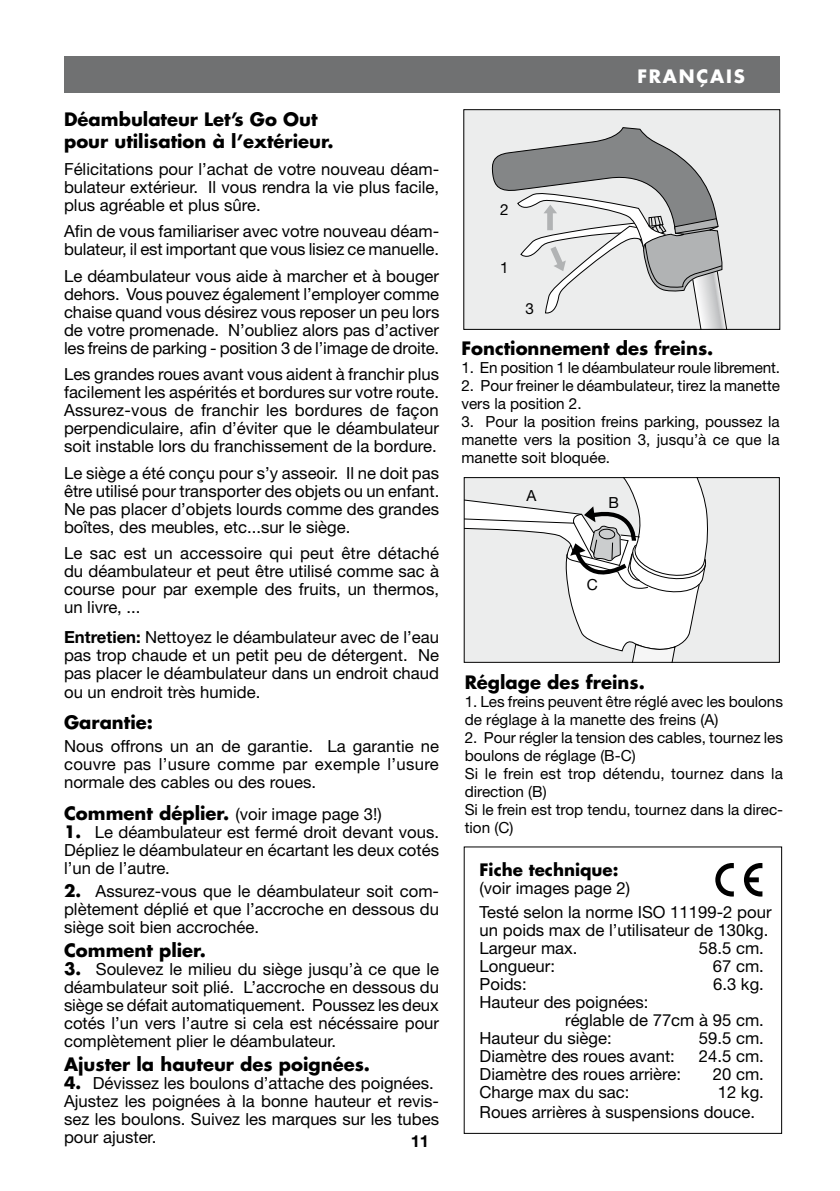
<style>
.page{position:relative;width:840px;height:1191px;background:#fff}
.page>*{position:absolute;margin:0;border:0;box-sizing:border-box;transform-origin:0 0}
.t1{font:700 18px/21.6px "Futura";color:#000}
.t2{font:700 18px "Futura";letter-spacing:.1em;color:#fff}
.t3{font:16.6px/18px "Helvetica Neue";color:#000;text-align:justify}
.t4{font:700 16.6px "Futura";color:#000}
.t5{font:700 16.6px "Helvetica Neue";color:#000}
.t6{font:15.4px/18px "Helvetica Neue";color:#000}
.s1{font-weight:700}
.s2{font-family:"Futura";font-weight:700;font-size:18px}
.s3{font-family:"Futura";font-weight:700}
</style>
<div class="page">
<div style="left:64px;top:56px;width:714px;height:37px;background:#707172"></div>
<div style="left:463px;top:110px;width:316px;height:219px;background:#eceded"></div>
<svg style="left:491px;top:127px;width:236px;height:201px"></svg>
<div style="left:463px;top:109px;width:316px;height:221px;border:1px solid #000"></div>
<div style="left:464px;top:477px;width:314px;height:185px;background:#eceded"></div>
<svg style="left:465px;top:479px;width:243px;height:182px"></svg>
<div style="left:463px;top:477px;width:316px;height:186px;border:1px solid #000"></div>
<svg style="left:715px;top:863px;width:18px;height:33px"></svg>
<svg style="left:744px;top:863px;width:18px;height:33px"></svg>
<p class="t1" style="left:64px;top:108px;width:271px">Déambulateur Let’s Go Out pour utilisation à l’extérieur.</p>
<p class="t3" style="left:64px;top:159px;width:376px">Félicitations pour l’achat de votre nouveau déam&shy;bulateur extérieur. Il vous rendra la vie plus facile, plus agréable et plus sûre.</p>
<p class="t3" style="left:64px;top:222px;width:376px">Afin de vous familiariser avec votre nouveau déam&shy;bulateur, il est important que vous lisiez ce manuelle.</p>
<p class="t3" style="left:64px;top:266px;width:376px">Le déambulateur vous aide à marcher et à bouger dehors. Vous pouvez également l’employer comme chaise quand vous désirez vous reposer un peu lors de votre promenade. N’oubliez alors pas d’activer les freins de parking - position 3 de l’image de droite.</p>
<p class="t3" style="left:64px;top:365px;width:376px">Les grandes roues avant vous aident à franchir plus facilement les aspérités et bordures sur votre route.<br>Assurez-vous de franchir les bordures de façon perpendiculaire, afin d’éviter que le déambulateur soit instable lors du franchissement de la bordure.</p>
<p class="t3" style="left:64px;top:463px;width:376px">Le siège a été conçu pour s’y asseoir. Il ne doit pas être utilisé pour transporter des objets ou un enfant.<br>Ne pas placer d’objets lourds comme des grandes boîtes, des meubles, etc...sur le siège.</p>
<p class="t3" style="left:64px;top:544px;width:376px">Le sac est un accessoire qui peut être détaché du déambulateur et peut être utilisé comme sac à course pour par exemple des fruits, un thermos, un livre, ...</p>
<p class="t3" style="left:64px;top:627px;width:376px"><span class="s1">Entretien:</span> Nettoyez le déambulateur avec de l’eau pas trop chaude et un petit peu de détergent. Ne pas placer le déambulateur dans un endroit chaud ou un endroit très humide.</p>
<p class="t1" style="left:64px;top:710px;width:90px">Garantie:</p>
<p class="t3" style="left:64px;top:737px;width:376px">Nous offrons un an de garantie. La garantie ne couvre pas l’usure comme par exemple l’usure normale des cables ou des roues.</p>
<p class="t3" style="left:64px;top:804px;width:319px"><span class="s2">Comment déplier.</span> (voir image page 3!)</p>
<p class="t3" style="left:64px;top:822px;width:376px"><span class="s3">1.</span> Le déambulateur est fermé droit devant vous.<br>Dépliez le déambulateur en écartant les deux cotés l’un de l’autre.</p>
<p class="t3" style="left:64px;top:882px;width:376px"><span class="s3">2.</span> Assurez-vous que le déambulateur soit com&shy;plètement déplié et que l’accroche en dessous du siège soit bien accrochée.</p>
<p class="t1" style="left:64px;top:939px;width:143px">Comment plier.</p>
<p class="t3" style="left:64px;top:959px;width:376px"><span class="s3">3.</span> Soulevez le milieu du siège jusqu’à ce que le déambulateur soit plié. L’accroche en dessous du siège se défait automatiquement. Poussez les deux cotés l’un vers l’autre si cela est nécéssaire pour complètement plier le déambulateur.</p>
<p class="t1" style="left:64px;top:1052px;width:307px">Ajuster la hauteur des poignées.</p>
<p class="t3" style="left:64px;top:1073px;width:376px;text-align:left"><span class="s3">4.</span> Dévissez les boulons d’attache des poignées.<br>Ajustez les poignées à la bonne hauteur et revis&shy;sez les boulons. Suivez les marques sur les tubes pour ajuster.</p>
<p class="t5" style="left:410px;top:1130px;width:20px">11</p>
<p class="t6" style="left:500px;top:200px;width:10px">2</p>
<p class="t6" style="left:500px;top:258px;width:10px">1</p>
<p class="t6" style="left:525px;top:299px;width:10px">3</p>
<p class="t2" style="left:637px;top:64px;width:108px">FRANÇAIS</p>
<p class="t1" style="left:461px;top:337px;width:253px">Fonctionnement des freins.</p>
<p class="t6" style="left:461px;top:358px;width:320px">1. En position 1 le déambulateur roule librement.</p>
<p class="t6" style="left:461px;top:376px;width:320px">2. Pour freiner le déambulateur, tirez la manette vers la position 2.</p>
<p class="t6" style="left:461px;top:412px;width:320px;text-align:justify">3. Pour la position freins parking, poussez la manette vers la position 3, jusqu’à ce que la manette soit bloquée.</p>
<p class="t6" style="left:526px;top:486px;width:11px">A</p>
<p class="t6" style="left:608px;top:493px;width:12px">B</p>
<p class="t6" style="left:586px;top:575px;width:13px">C</p>
<p class="t1" style="left:464px;top:670px;width:181px">Réglage des freins.</p>
<p class="t6" style="left:464px;top:692px;width:320px">1. Les freins peuvent être réglé avec les boulons de réglage à la manette des freins (A)</p>
<p class="t6" style="left:464px;top:728px;width:320px">2. Pour régler la tension des cables, tournez les boulons de réglage (B-C)<br>Si le frein est trop détendu, tournez dans la direction (B)<br>Si le frein est trop tendu, tournez dans la direc&shy;tion (C)</p>
<p class="t4" style="left:479px;top:858px;width:140px">Fiche technique:</p>
<p class="t3" style="left:479px;top:876px;width:293px;line-height:23.6px">(voir images page 2)<br>Testé selon la norme ISO 11199-2 pour</p>
<p class="t3" style="left:479px;top:921px;width:290px">un poids max de l’utilisateur de 130kg.<br>Largeur max.</p>
<p class="t3" style="left:698px;top:939px;width:66px">58.5 cm.</p>
<p class="t3" style="left:479px;top:957px;width:77px">Longueur:</p>
<p class="t3" style="left:712px;top:957px;width:53px">67 cm.</p>
<p class="t3" style="left:479px;top:975px;width:48px">Poids:</p>
<p class="t3" style="left:712px;top:975px;width:52px">6.3 kg.</p>
<p class="t3" style="left:479px;top:993px;width:170px">Hauteur des poignées:</p>
<p class="t3" style="left:564px;top:1011px;width:200px">réglable de 77cm à 95 cm.</p>
<p class="t3" style="left:479px;top:1029px;width:134px">Hauteur du siège:</p>
<p class="t3" style="left:698px;top:1029px;width:66px">59.5 cm.</p>
<p class="t3" style="left:479px;top:1047px;width:197px">Diamètre des roues avant:</p>
<p class="t3" style="left:698px;top:1047px;width:66px">24.5 cm.</p>
<p class="t3" style="left:479px;top:1065px;width:203px">Diamètre des roues arrière:</p>
<p class="t3" style="left:712px;top:1065px;width:53px">20 cm.</p>
<p class="t3" style="left:479px;top:1083px;width:151px">Charge max du sac:</p>
<p class="t3" style="left:479px;top:1082px;width:286px;line-height:19.6px;text-indent:238px">12 kg.<br>Roues arrières à suspensions douce.</p>
</div>
